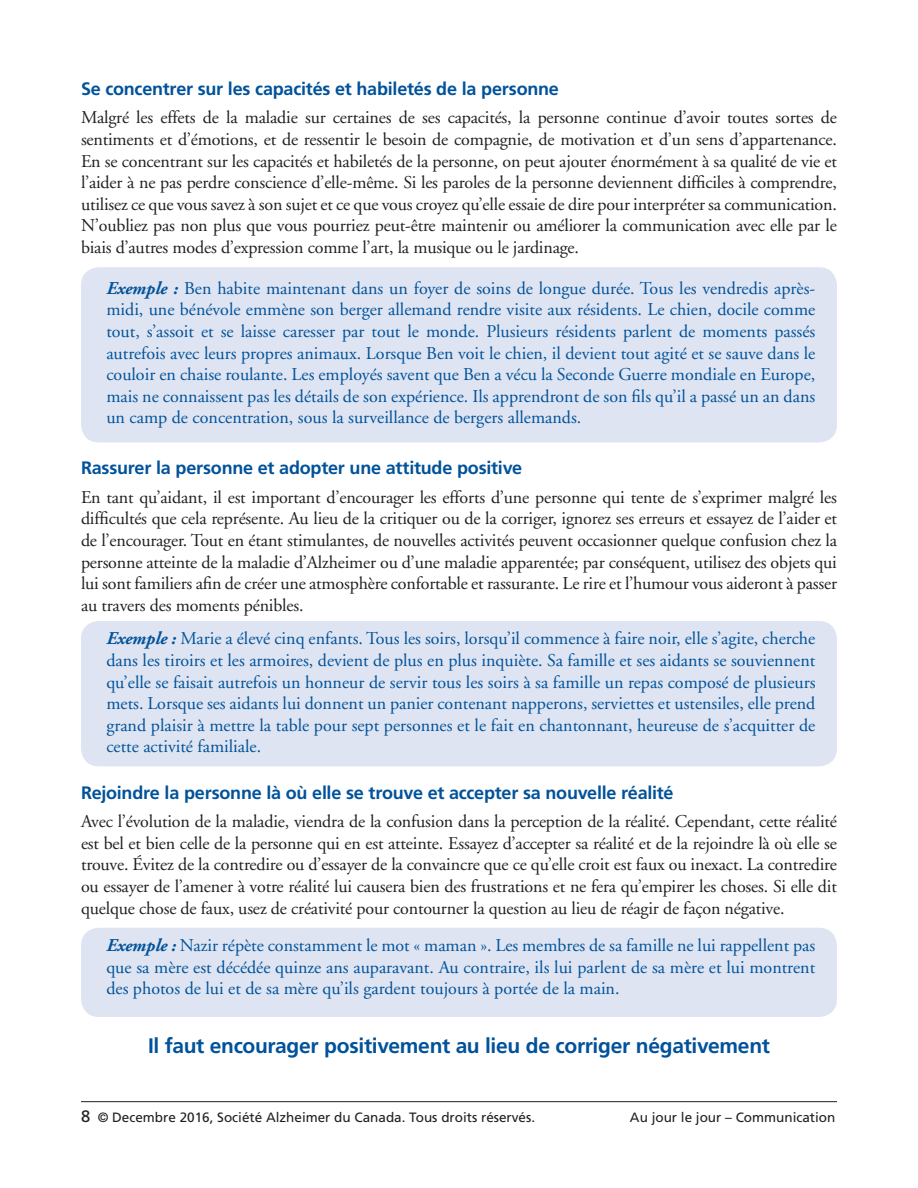
<style>
.page{position:relative;width:918px;height:1188px;background:#fff}
.page>*{position:absolute;margin:0;border:0;box-sizing:border-box;transform-origin:0 0}
.Headline_1{font:700 21px "Frutiger";letter-spacing:-.015em;color:#01529a}
.Paragraph_Style_1{font:18px/21.6px "Adobe Garamond";letter-spacing:-.01em;color:#231f20;text-align:justify}
.Text_in_Blue_Tint_bo{font:18px/21.6px "Adobe Garamond";color:#01529a;text-align:justify}
.Headline_small{font:700 18px "Frutiger";letter-spacing:-.015em;color:#01529a}
.t1{font:13.5px "Frutiger";color:#231f20}
.s1{font-weight:700;font-style:italic}
.s2{font-size:16.5px}
</style>
<div class="page">
<hr style="left:81px;top:1101px;width:756px;height:1px;background:#231f20">
<div style="left:81px;top:267px;width:756px;height:175px;background:#dee4f1;border-radius:18px"></div>
<div style="left:81px;top:621px;width:756px;height:145px;background:#dee4f1;border-radius:18px"></div>
<div style="left:81px;top:928px;width:756px;height:89px;background:#dee4f1;border-radius:18px"></div>
<p class="Headline_small" style="left:81px;top:78px;width:479px">Se concentrer sur les capacités et habiletés de la personne</p>
<p class="Paragraph_Style_1" style="left:81px;top:107px;width:758px">Malgré les effets de la maladie sur certaines de ses capacités, la personne continue d’avoir toutes sortes de sentiments et d’émotions, et de ressentir le besoin de compagnie, de motivation et d’un sens d’appartenance.<br>En se concentrant sur les capacités et habiletés de la personne, on peut ajouter énormément à sa qualité de vie et l’aider à ne pas perdre conscience d’elle-même. Si les paroles de la personne deviennent difficiles à comprendre, utilisez ce que vous savez à son sujet et ce que vous croyez qu’elle essaie de dire pour interpréter sa communication.<br>N’oubliez pas non plus que vous pourriez peut-être maintenir ou améliorer la communication avec elle par le biais d’autres modes d’expression comme l’art, la musique ou le jardinage.</p>
<p class="Text_in_Blue_Tint_bo" style="left:106px;top:278px;width:710px"><span class="s1">Exemple :</span> Ben habite maintenant dans un foyer de soins de longue durée. Tous les vendredis après&shy;midi, une bénévole emmène son berger allemand rendre visite aux résidents. Le chien, docile comme tout, s’assoit et se laisse caresser par tout le monde. Plusieurs résidents parlent de moments passés autrefois avec leurs propres animaux. Lorsque Ben voit le chien, il devient tout agité et se sauve dans le couloir en chaise roulante. Les employés savent que Ben a vécu la Seconde Guerre mondiale en Europe, mais ne connaissent pas les détails de son expérience. Ils apprendront de son fils qu’il a passé un an dans un camp de concentration, sous la surveillance de bergers allemands.</p>
<p class="Headline_small" style="left:81px;top:458px;width:443px">Rassurer la personne et adopter une attitude positive</p>
<p class="Paragraph_Style_1" style="left:81px;top:487px;width:758px">En tant qu’aidant, il est important d’encourager les efforts d’une personne qui tente de s’exprimer malgré les difficultés que cela représente. Au lieu de la critiquer ou de la corriger, ignorez ses erreurs et essayez de l’aider et de l’encourager. Tout en étant stimulantes, de nouvelles activités peuvent occasionner quelque confusion chez la personne atteinte de la maladie d’Alzheimer ou d’une maladie apparentée; par conséquent, utilisez des objets qui lui sont familiers afin de créer une atmosphère confortable et rassurante. Le rire et l’humour vous aideront à passer au travers des moments pénibles.</p>
<p class="Text_in_Blue_Tint_bo" style="left:106px;top:628px;width:711px"><span class="s1">Exemple :</span> Marie a élevé cinq enfants. Tous les soirs, lorsqu’il commence à faire noir, elle s’agite, cherche dans les tiroirs et les armoires, devient de plus en plus inquiète. Sa famille et ses aidants se souviennent qu’elle se faisait autrefois un honneur de servir tous les soirs à sa famille un repas composé de plusieurs mets. Lorsque ses aidants lui donnent un panier contenant napperons, serviettes et ustensiles, elle prend grand plaisir à mettre la table pour sept personnes et le fait en chantonnant, heureuse de s’acquitter de cette activité familiale.</p>
<p class="Headline_small" style="left:81px;top:782px;width:594px">Rejoindre la personne là où elle se trouve et accepter sa nouvelle réalité</p>
<p class="Paragraph_Style_1" style="left:81px;top:811px;width:757px">Avec l’évolution de la maladie, viendra de la confusion dans la perception de la réalité. Cependant, cette réalité est bel et bien celle de la personne qui en est atteinte. Essayez d’accepter sa réalité et de la rejoindre là où elle se trouve. Évitez de la contredire ou d’essayer de la convaincre que ce qu’elle croit est faux ou inexact. La contredire ou essayer de l’amener à votre réalité lui causera bien des frustrations et ne fera qu’empirer les choses. Si elle dit quelque chose de faux, usez de créativité pour contourner la question au lieu de réagir de façon négative.</p>
<p class="Text_in_Blue_Tint_bo" style="left:106px;top:935px;width:710px"><span class="s1">Exemple :</span> Nazir répète constamment le mot « maman ». Les membres de sa famille ne lui rappellent pas que sa mère est décédée quinze ans auparavant. Au contraire, ils lui parlent de sa mère et lui montrent des photos de lui et de sa mère qu’ils gardent toujours à portée de la main.</p>
<p class="Headline_1" style="left:148px;top:1033px;width:623px">Il faut encourager positivement au lieu de corriger négativement</p>
<p class="t1" style="left:81px;top:1109px;width:456px"><span class="s2">8</span> © Decembre 2016, Société Alzheimer du Canada. Tous droits réservés.</p>
<p class="t1" style="left:630px;top:1109px;width:207px">Au jour le jour – Communication</p>
</div>
